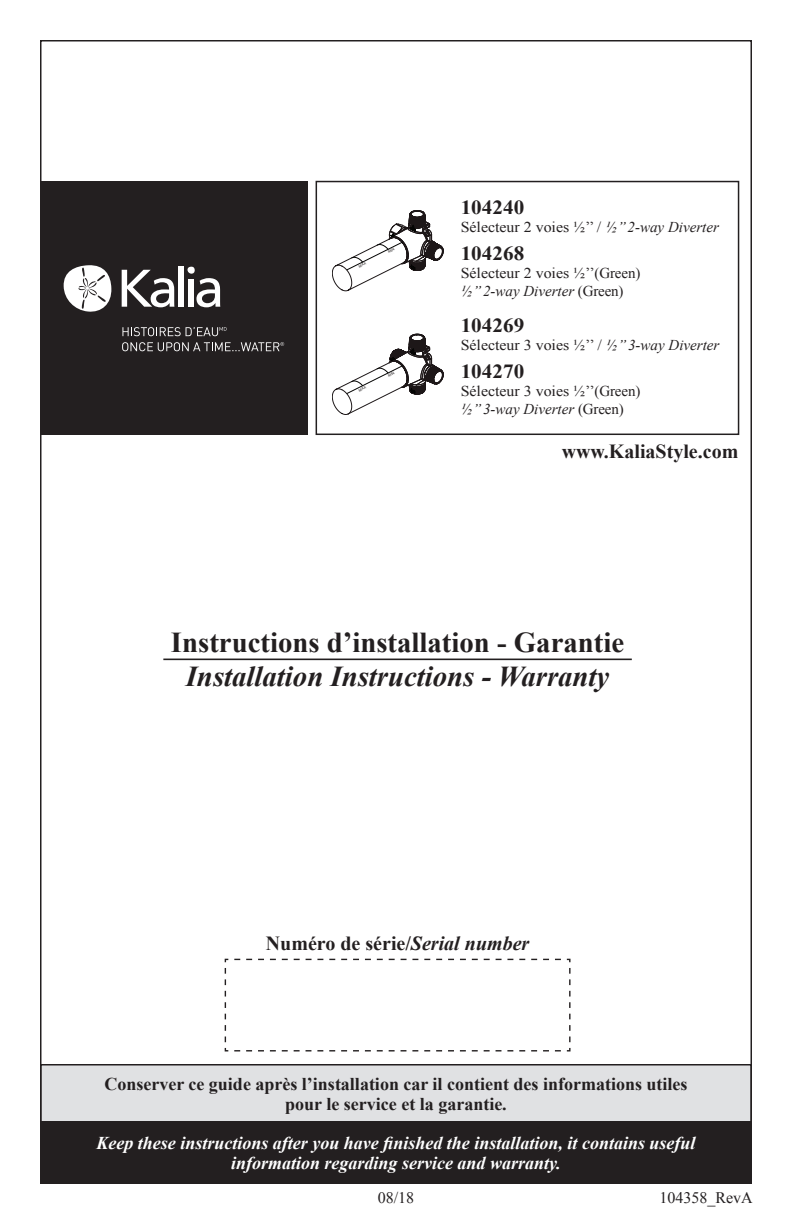
<style>
.page{position:relative;width:792px;height:1224px;background:#fff}
.page>*{position:absolute;margin:0;border:0;box-sizing:border-box;transform-origin:0 0}
.t1{font:700 28.8px "Times New Roman";color:#231f20}
.t2{font:italic 700 28.8px "Times New Roman";color:#231f20}
.t3{font:700 20px "Times New Roman";color:#231f20}
.t4{font:700 20px "Times New Roman";color:#231f20;scale:1.06 1}
.t5{font:italic 700 18px/20px "Times New Roman";color:#fff;text-align:center}
.t6{font:700 18px/20px "Times New Roman";color:#231f20;text-align:center}
.t7{font:16px "Times New Roman";color:#231f20}
.t8{font:15px/18px "Times New Roman";color:#231f20;scale:1.06 1}
.s1{font-style:italic}
</style>
<div class="page">
<div style="left:316px;top:181px;width:423px;height:254px;border:2px solid #231f20"></div>
<div style="left:41px;top:1065px;width:710px;height:57px;background:#e0e1e3"></div>
<div style="left:40px;top:1064px;width:712px;height:59px;border:2px solid #231f20"></div>
<div style="left:40px;top:1122px;width:712px;height:62px;background:#231f20"></div>
<svg style="left:224px;top:958px;width:347px;height:94px"></svg>
<hr style="left:163px;top:659px;width:469px;height:1px;background:#231f20">
<div style="left:40px;top:181px;width:267px;height:254px;background:#231f20"></div>
<svg style="left:63px;top:265px;width:49px;height:47px"></svg>
<div style="left:179px;top:267px;width:5px;height:40px;background:#fff"></div>
<div style="left:189px;top:279px;width:5px;height:28px;background:#fff"></div>
<div style="left:187px;top:267px;width:8px;height:7px;background:#fff;border-radius:50%"></div>
<svg style="left:122px;top:270px;width:52px;height:37px"></svg>
<svg style="left:196px;top:278px;width:24px;height:29px"></svg>
<svg style="left:122px;top:327px;width:104px;height:9px"></svg>
<svg style="left:122px;top:342px;width:162px;height:9px"></svg>
<svg style="left:332px;top:210px;width:111px;height:81px"></svg>
<svg style="left:332px;top:334px;width:111px;height:81px"></svg>
<h2 class="t4" style="left:461px;top:194px;width:61px">104240</h2>
<p class="t8" style="left:461px;top:218px;width:245px">Sélecteur 2 voies ½’’ / <span class="s1">½’’ 2-way Diverter</span></p>
<h2 class="t4" style="left:461px;top:240px;width:61px">104268</h2>
<p class="t8" style="left:461px;top:264px;width:171px">Sélecteur 2 voies ½’’(Green) <span class="s1">½’’ 2-way Diverter</span> (Green)</p>
<h2 class="t4" style="left:461px;top:312px;width:61px">104269</h2>
<p class="t8" style="left:461px;top:336px;width:246px">Sélecteur 3 voies ½’’ / <span class="s1">½’’ 3-way Diverter</span></p>
<h2 class="t4" style="left:461px;top:358px;width:61px">104270</h2>
<p class="t8" style="left:461px;top:382px;width:171px">Sélecteur 3 voies ½’’(Green) <span class="s1">½’’ 3-way Diverter</span> (Green)</p>
<h2 class="t3" style="left:562px;top:438px;width:178px">www.KaliaStyle.com</h2>
<h1 class="t1" style="left:171px;top:622px;width:455px">Instructions d’installation - Garantie</h1>
<h1 class="t2" style="left:186px;top:657px;width:425px">Installation Instructions - Warranty</h1>
<h2 class="t3" style="left:266px;top:929px;width:265px">Numéro de série/<span class="s1">Serial number</span></h2>
<p class="t6" style="left:104px;top:1073px;width:585px">Conserver ce guide après l’installation car il contient des informations utiles pour le service et la garantie.</p>
<p class="t5" style="left:96px;top:1132px;width:601px">Keep these instructions after you have finished the installation, it contains useful information regarding service and warranty.</p>
<p class="t7" style="left:378px;top:1186px;width:38px">08/18</p>
<p class="t7" style="left:660px;top:1186px;width:95px">104358_RevA</p>
</div>
